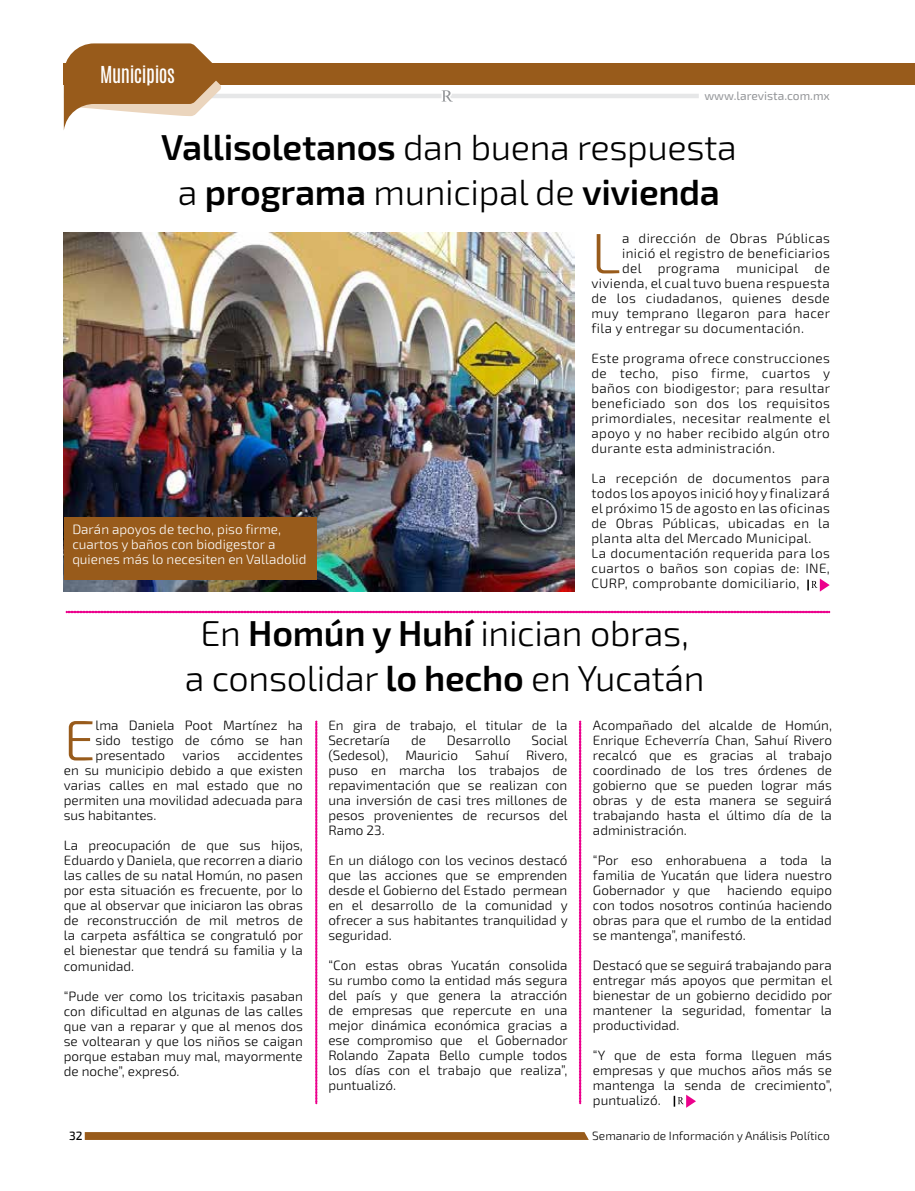
<style>
.page{position:relative;width:915px;height:1191px;background:#fff}
.page>*{position:absolute;margin:0;border:0;box-sizing:border-box;transform-origin:0 0}
.t1{font:300 57px "Exo 2";color:#985b1b}
.t2{font:600 36px/45px "Exo 2";letter-spacing:-.01em;color:#000;text-align:center}
.t3{font:300 36px/45px "Exo 2";letter-spacing:-.01em;color:#000;text-align:center}
.t4{font:19.5px "Antonio";letter-spacing:-.025em;color:#fff}
.t5{font:300 13.5px/15px "Exo 2";color:#000;text-align:justify}
.t6{font:300 13.5px/15px "Exo 2";letter-spacing:.025em;color:#000}
.t7{font:300 13.5px/15px "Exo 2";color:#fff}
.t8{font:300 12px "Exo 2";color:#000}
.t9{font:12px "Exo 2";color:#939598}
.t10{font:500 12px "Exo 2";color:#000}
.s1{font-weight:300}
.s2{font-weight:600}
</style>
<div class="page">
<hr style="left:64px;top:94px;width:377px;height:4px;background:#e6e7e8">
<hr style="left:441px;top:94px;width:257px;height:4px;background:#e6e7e8">
<svg style="left:441px;top:90px;width:12px;height:12px"></svg>
<svg style="left:85px;top:1132px;width:503px;height:8px;background:#995d1e"></svg>
<svg style="left:66px;top:611px;width:763px;height:2px;background:#ec078f"></svg>
<div style="left:64px;top:64px;width:850px;height:21px;background:#985b1b"></div>
<svg style="left:64px;top:43px;width:157px;height:86px"></svg>
<svg style="left:807px;top:578px;width:22px;height:13px"></svg>
<img style="left:64px;top:232px;width:510px;height:359px">
<svg style="left:673px;top:1094px;width:22px;height:13px"></svg>
<svg style="left:315px;top:721px;width:2px;height:382px"></svg>
<svg style="left:579px;top:721px;width:1px;height:382px"></svg>
<div style="left:64px;top:517px;width:252px;height:63px;background:#985b1b"></div>
<h3 class="t4" style="left:100px;top:61px;width:76px">Municipios</h3>
<p class="t9" style="left:704px;top:89px;width:127px">www.larevista.com.mx</p>
<h2 class="t2" style="left:161px;top:126px;width:577px">Vallisoletanos <span class="s1">dan buena respuesta a</span> programa <span class="s1">municipal de</span> vivienda</h2>
<p class="t7" style="left:72px;top:522px;width:235px">Darán apoyos de techo, piso firme, cuartos y baños con biodigestor a quienes más lo necesiten en Valladolid</p>
<h1 class="t1" style="left:591px;top:220px;width:31px">L</h1>
<p class="t6" style="left:622px;top:231px;width:209px">a dirección de Obras Públicas</p>
<p class="t6" style="left:622px;top:246px;width:209px">inició el registro de beneficiarios</p>
<p class="t6" style="left:622px;top:261px;width:209px">del programa municipal de</p>
<p class="t6" style="left:591px;top:276px;width:240px">vivienda, el cual tuvo buena respuesta</p>
<p class="t6" style="left:591px;top:291px;width:240px">de los ciudadanos, quienes desde</p>
<p class="t6" style="left:591px;top:306px;width:240px">muy temprano llegaron para hacer</p>
<p class="t6" style="left:591px;top:321px;width:214px">fila y entregar su documentación.</p>
<p class="t5" style="left:591px;top:351px;width:240px">Este programa ofrece construcciones de techo, piso firme, cuartos y baños con biodigestor; para resultar beneficiado son dos los requisitos primordiales, necesitar realmente el apoyo y no haber recibido algún otro durante esta administración.</p>
<p class="t6" style="left:591px;top:471px;width:240px">La recepción de documentos para todos los apoyos inició hoy y finalizará el próximo 15 de agosto en las oficinas de Obras Públicas, ubicadas en la planta alta del Mercado Municipal.<br>La documentación requerida para los cuartos o baños son copias de: INE, CURP, comprobante domiciliario,</p>
<h2 class="t3" style="left:185px;top:611px;width:521px">En <span class="s2">Homún y Huhí</span> inician obras,<br>a consolidar <span class="s2">lo hecho</span> en Yucatán</h2>
<h1 class="t1" style="left:64px;top:707px;width:33px">E</h1>
<p class="t5" style="left:96px;top:718px;width:209px">lma Daniela Poot Martínez ha sido testigo de cómo se han presentado</p>
<p class="t5" style="left:64px;top:748px;width:240px;text-indent:174px">accidentes en su municipio debido a que existen varias calles en mal estado que no permiten una movilidad adecuada para sus habitantes.</p>
<p class="t5" style="left:64px;top:838px;width:241px">La preocupación de que sus hijos, Eduardo y Daniela, que recorren a diario las calles de su natal Homún, no pasen por esta situación es frecuente, por lo que al observar que iniciaron las obras de reconstrucción de mil metros de la carpeta asfáltica se congratuló por el bienestar que tendrá su familia y la comunidad.</p>
<p class="t5" style="left:64px;top:988px;width:240px">“Pude ver como los tricitaxis pasaban con dificultad en algunas de las calles que van a reparar y que al menos dos se voltearan y que los niños se caigan porque estaban muy mal, mayormente de noche”, expresó.</p>
<p class="t5" style="left:182px;top:748px;width:39px">varios</p>
<p class="t5" style="left:328px;top:718px;width:240px">En gira de trabajo, el titular de la<br>Secretaría</p>
<p class="t5" style="left:411px;top:733px;width:16px">de</p>
<p class="t5" style="left:447px;top:733px;width:65px">Desarrollo</p>
<p class="t5" style="left:531px;top:733px;width:38px">Social</p>
<p class="t5" style="left:328px;top:748px;width:61px">(Sedesol),</p>
<p class="t5" style="left:405px;top:748px;width:54px">Mauricio</p>
<p class="t5" style="left:475px;top:748px;width:35px">Sahuí</p>
<p class="t5" style="left:328px;top:748px;width:241px;text-indent:197px">Rivero, puso en marcha los trabajos de repavimentación que se realizan con una inversión de casi tres millones de pesos provenientes de recursos del Ramo 23.</p>
<p class="t5" style="left:328px;top:853px;width:241px">En un diálogo con los vecinos destacó que las acciones que se emprenden desde el Gobierno del Estado permean en el desarrollo de la comunidad y ofrecer a sus habitantes tranquilidad y seguridad.</p>
<p class="t5" style="left:328px;top:958px;width:241px">“Con estas obras Yucatán consolida su rumbo como la entidad más segura del país y que genera la atracción de empresas que repercute en una mejor dinámica económica gracias a ese compromiso que el Gobernador Rolando Zapata Bello cumple todos los días con el trabajo que realiza”, puntualizó.</p>
<p class="t5" style="left:592px;top:718px;width:240px">Acompañado del alcalde de Homún, Enrique Echeverría Chan, Sahuí Rivero recalcó que es gracias al trabajo coordinado de los tres órdenes de gobierno que se pueden lograr más obras y de esta manera se seguirá trabajando hasta el último día de la administración.</p>
<p class="t5" style="left:592px;top:853px;width:240px">“Por eso enhorabuena a toda la familia de Yucatán que lidera nuestro Gobernador y que haciendo equipo con todos nosotros continúa haciendo obras para que el rumbo de la entidad se mantenga”, manifestó.</p>
<p class="t5" style="left:592px;top:958px;width:241px">Destacó que se seguirá trabajando para entregar más apoyos que permitan el bienestar de un gobierno decidido por mantener la seguridad, fomentar la productividad.</p>
<p class="t5" style="left:592px;top:1048px;width:240px">“Y que de esta forma lleguen más empresas y que muchos años más se mantenga la senda de crecimiento”, puntualizó.</p>
<p class="t10" style="left:69px;top:1128px;width:15px">32</p>
<p class="t8" style="left:592px;top:1128px;width:239px">Semanario de Información y Análisis Político</p>
</div>
